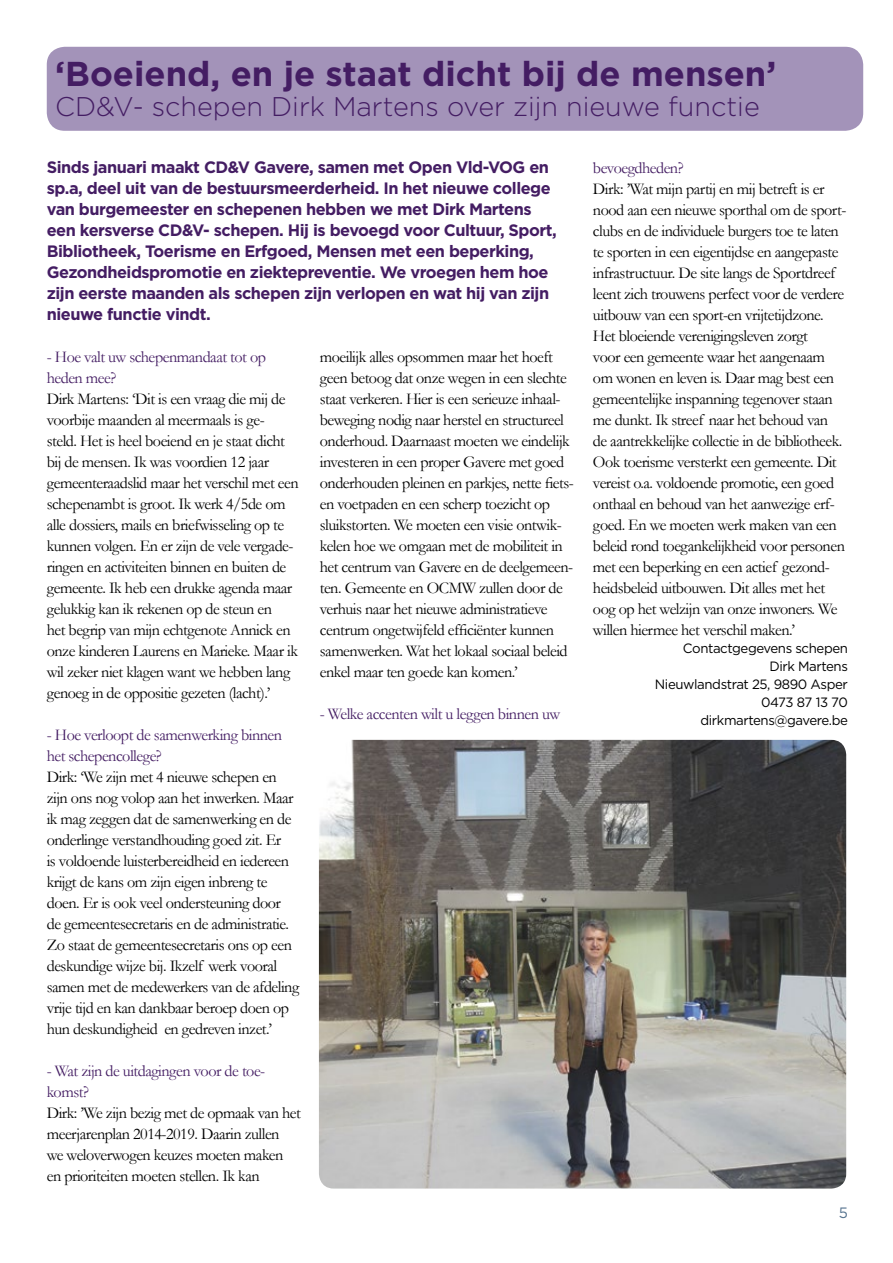
<style>
.page{position:relative;width:893px;height:1263px;background:#fff}
.page>*{position:absolute;margin:0;border:0;box-sizing:border-box;transform-origin:0 0}
.t1{font:700 34.5px "Gotham";color:#441d63}
.t2{font:300 27px "Gotham";color:#441d63}
.t3{font:16.5px/21px "Garamond";letter-spacing:-.03em;color:#000}
.t4{font:700 16.5px/21px "Gotham";letter-spacing:-.03em;color:#441d63}
.t5{font:16.5px/21px "Garamond";letter-spacing:-.03em;color:#441d63}
.t6{font:15px "Gotham";color:#577490}
.t7{font:13.5px/18px "Gotham";letter-spacing:-.03em;color:#000;text-align:right}
</style>
<div class="page">
<div style="left:47px;top:47px;width:816px;height:84px;background:#a393b9;border-radius:18px"></div>
<img style="left:319px;top:740px;width:527px;height:448px">
<h1 class="t1" style="left:55px;top:51px;width:723px">‘Boeiend, en je staat dicht bij de mensen’</h1>
<h2 class="t2" style="left:55px;top:90px;width:706px">CD&amp;V- schepen Dirk Martens over zijn nieuwe functie</h2>
<p class="t4" style="left:47px;top:156px;width:511px">Sinds januari maakt CD&amp;V Gavere, samen met Open Vld-VOG en sp.a, deel uit van de bestuursmeerderheid. In het nieuwe college van burgemeester en schepenen hebben we met Dirk Martens een kersverse CD&amp;V- schepen. Hij is bevoegd voor Cultuur, Sport, Bibliotheek, Toerisme en Erfgoed, Mensen met een beperking, Gezondheidspromotie en ziektepreventie. We vroegen hem hoe zijn eerste maanden als schepen zijn verlopen en wat hij van zijn nieuwe functie vindt.</p>
<p class="t5" style="left:47px;top:346px;width:221px">- Hoe valt uw schepenmandaat tot op heden mee?</p>
<p class="t3" style="left:47px;top:388px;width:253px">Dirk Martens: ‘Dit is een vraag die mij de voorbije maanden al meermaals is ge&shy;steld. Het is heel boeiend en je staat dicht bij de mensen. Ik was voordien 12 jaar gemeenteraadslid maar het verschil met een schepenambt is groot. Ik werk 4/5de om alle dossiers, mails en briefwisseling op te kunnen volgen. En er zijn de vele vergade&shy;ringen en activiteiten binnen en buiten de gemeente. Ik heb een drukke agenda maar gelukkig kan ik rekenen op de steun en<br>het begrip van mijn echtgenote Annick en onze kinderen Laurens en Marieke. Maar ik wil zeker niet klagen want we hebben lang genoeg in de oppositie gezeten (lacht).’</p>
<p class="t5" style="left:47px;top:724px;width:237px">- Hoe verloopt de samenwerking binnen het schepencollege?</p>
<p class="t3" style="left:47px;top:766px;width:254px">Dirk: ‘We zijn met 4 nieuwe schepen en zijn ons nog volop aan het inwerken. Maar ik mag zeggen dat de samenwerking en de onderlinge verstandhouding goed zit. Er<br>is voldoende luisterbereidheid en iedereen krijgt de kans om zijn eigen inbreng te doen. Er is ook veel ondersteuning door de gemeentesecretaris en de administratie.<br>Zo staat de gemeentesecretaris ons op een deskundige wijze bij. Ikzelf werk vooral samen met de medewerkers van de afdeling vrije tijd en kan dankbaar beroep doen op hun deskundigheid en gedreven inzet.’</p>
<p class="t5" style="left:47px;top:1060px;width:220px">- Wat zijn de uitdagingen voor de toe&shy;komst?</p>
<p class="t3" style="left:47px;top:1102px;width:255px">Dirk: ’We zijn bezig met de opmaak van het meerjarenplan 2014-2019. Daarin zullen<br>we weloverwogen keuzes moeten maken en prioriteiten moeten stellen. Ik kan</p>
<p class="t3" style="left:320px;top:346px;width:256px">moeilijk alles opsommen maar het hoeft geen betoog dat onze wegen in een slechte staat verkeren. Hier is een serieuze inhaal&shy;beweging nodig naar herstel en structureel onderhoud. Daarnaast moeten we eindelijk investeren in een proper Gavere met goed onderhouden pleinen en parkjes, nette fiets&shy;en voetpaden en een scherp toezicht op sluikstorten. We moeten een visie ontwik&shy;kelen hoe we omgaan met de mobiliteit in het centrum van Gavere en de deelgemeen&shy;ten. Gemeente en OCMW zullen door de verhuis naar het nieuwe administratieve centrum ongetwijfeld efficiënter kunnen samenwerken. Wat het lokaal sociaal beleid enkel maar ten goede kan komen.’</p>
<p class="t5" style="left:320px;top:703px;width:242px">- Welke accenten wilt u leggen binnen uw</p>
<p class="t5" style="left:593px;top:157px;width:92px">bevoegdheden?</p>
<p class="t3" style="left:593px;top:178px;width:255px">Dirk: ’Wat mijn partij en mij betreft is er nood aan een nieuwe sporthal om de sport&shy;clubs en de individuele burgers toe te laten te sporten in een eigentijdse en aangepaste infrastructuur. De site langs de Sportdreef leent zich trouwens perfect voor de verdere uitbouw van een sport-en vrijtetijdzone.<br>Het bloeiende verenigingsleven zorgt<br>voor een gemeente waar het aangenaam om wonen en leven is. Daar mag best een gemeentelijke inspanning tegenover staan me dunkt. Ik streef naar het behoud van de aantrekkelijke collectie in de bibliotheek.<br>Ook toerisme versterkt een gemeente. Dit vereist o.a. voldoende promotie, een goed onthaal en behoud van het aanwezige erf&shy;goed. En we moeten werk maken van een beleid rond toegankelijkheid voor personen met een beperking en een actief gezond&shy;heidsbeleid uitbouwen. Dit alles met het oog op het welzijn van onze inwoners. We willen hiermee het verschil maken.’</p>
<p class="t7" style="left:655px;top:639px;width:195px">Contactgegevens schepen<br>Dirk Martens<br>Nieuwlandstrat 25, 9890 Asper<br>0473 87 13 70 dirkmartens@gavere.be</p>
<p class="t6" style="left:839px;top:1203px;width:11px">5</p>
</div>
